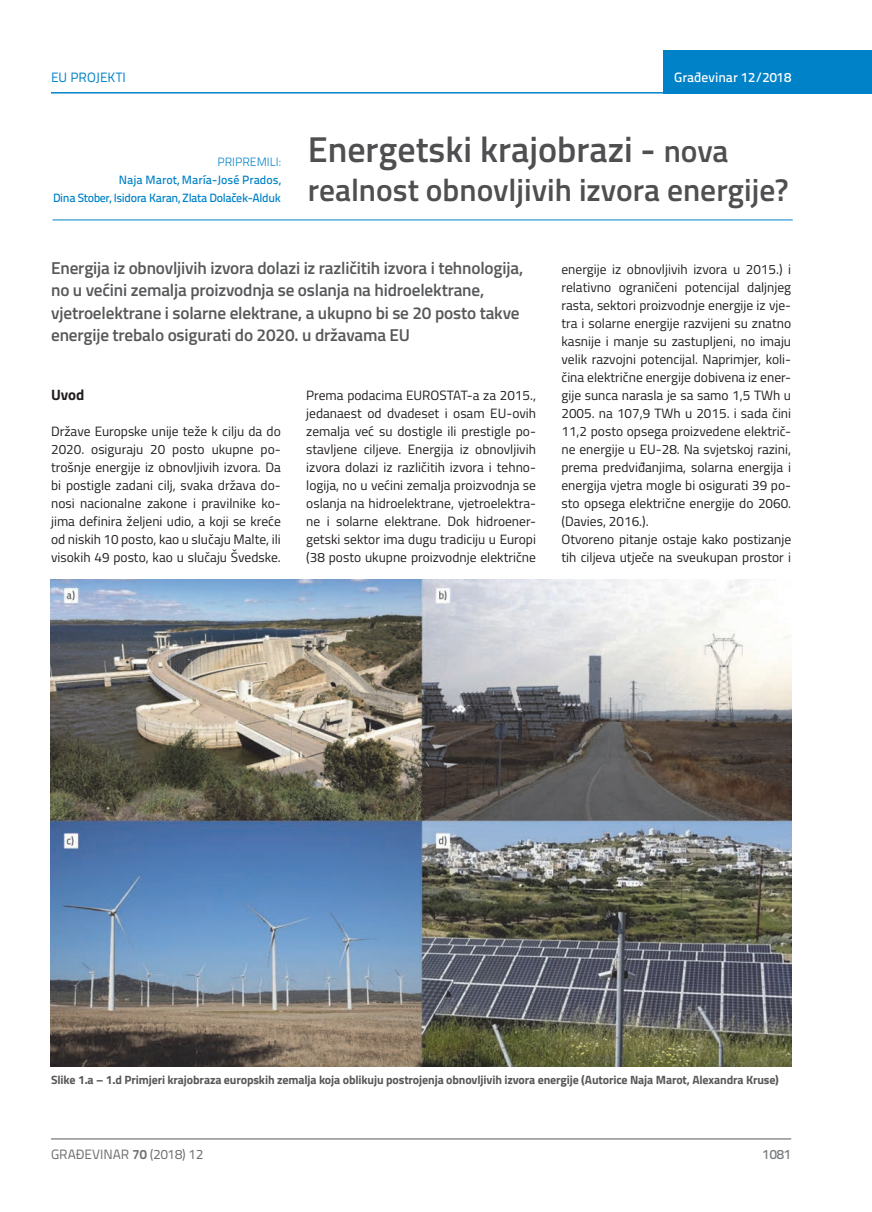
<style>
.page{position:relative;width:872px;height:1212px;background:#fff}
.page>*{position:absolute;margin:0;border:0;box-sizing:border-box;transform-origin:0 0}
.t1{font:600 36px "Titillium";color:#4f4f51}
.t2{font:600 31.5px "Titillium";color:#4f4f51}
.t3{font:600 17.25px/22.5px "Titillium";letter-spacing:-.01em;color:#57585a}
.t4{font:700 15px "Titillium";color:#231f20}
.t5{font:13.5px/18px "Titillium";color:#231f20;text-align:justify}
.t6{font:13.5px "Titillium Text 22 L";color:#6c6d70}
.t7{font:500 13.5px "Titillium Text 22 L";color:#fff}
.t8{font:13.5px "Titillium Text 22 L";color:#0082c8}
.t9{font:500 13.5px "Titillium Text 22 L";color:#787a7d}
.t10{font:700 12px "Titillium";letter-spacing:-.01em;color:#57585a}
.t11{font:500 12px/18px "Titillium Text 22 L";letter-spacing:-.03em;color:#0082c8;text-align:right}
.t12{font:300 12px "Titillium Text 22 L";color:#0082c8}
.s1{font-size:31.5px}
.s2{font-weight:700}
</style>
<div class="page">
<hr style="left:51px;top:1139px;width:740px;height:1px;background:#57585a">
<div style="left:663px;top:50px;width:209px;height:44px;background:#0082c8"></div>
<hr style="left:51px;top:92px;width:821px;height:2px;background:#0082c8">
<hr style="left:53px;top:220px;width:739px;height:1px;background:#0082c8">
<img style="left:51px;top:579px;width:740px;height:488px">
<p class="t8" style="left:51px;top:68px;width:76px">EU PROJEKTI</p>
<p class="t7" style="left:674px;top:67px;width:118px">Građevinar 12/2018</p>
<p class="t12" style="left:217px;top:153px;width:65px">PRIPREMILI:</p>
<p class="t11" style="left:53px;top:170px;width:229px">Naja Marot, María-José Prados,<br>Dina Stober, Isidora Karan, Zlata Dolaček-Alduk</p>
<h1 class="t1" style="left:308px;top:123px;width:422px">Energetski krajobrazi - <span class="s1">nova</span></h1>
<h2 class="t2" style="left:308px;top:167px;width:482px">realnost obnovljivih izvora energije?</h2>
<p class="t3" style="left:51px;top:255px;width:474px">Energija iz obnovljivih izvora dolazi iz različitih izvora i tehnologija, no u većini zemalja proizvodnja se oslanja na hidroelektrane, vjetroelektrane i solarne elektrane, a ukupno bi se 20 posto takve energije trebalo osigurati do 2020. u državama EU</p>
<p class="t4" style="left:51px;top:383px;width:35px">Uvod</p>
<p class="t5" style="left:51px;top:421px;width:231px">Države Europske unije teže k cilju da do 2020. osiguraju 20 posto ukupne po&shy;trošnje energije iz obnovljivih izvora. Da bi postigle zadani cilj, svaka država do&shy;nosi nacionalne zakone i pravilnike ko&shy;jima definira željeni udio, a koji se kreće od niskih 10 posto, kao u slučaju Malte, ili visokih 49 posto, kao u slučaju Švedske.</p>
<p class="t5" style="left:306px;top:385px;width:231px">Prema podacima EUROSTAT-a za 2015., jedanaest od dvadeset i osam EU-ovih zemalja već su dostigle ili prestigle po&shy;stavljene ciljeve. Energija iz obnovljivih izvora dolazi iz različitih izvora i tehno&shy;logija, no u većini zemalja proizvodnja se oslanja na hidroelektrane, vjetroelektra&shy;ne i solarne elektrane. Dok hidroener&shy;getski sektor ima dugu tradiciju u Europi (38 posto ukupne proizvodnje električne</p>
<p class="t5" style="left:561px;top:259px;width:231px;text-align:left">energije iz obnovljivih izvora u 2015.) i relativno ograničeni potencijal daljnjeg rasta, sektori proizvodnje energije iz vje&shy;tra i solarne energije razvijeni su znatno kasnije i manje su zastupljeni, no imaju velik razvojni potencijal. Naprimjer, koli&shy;čina električne energije dobivena iz ener&shy;gije sunca narasla je sa samo 1,5 TWh u 2005. na 107,9 TWh u 2015. i sada čini 11,2 posto opsega proizvedene električ&shy;ne energije u EU-28. Na svjetskoj razini, prema predviđanjima, solarna energija i energija vjetra mogle bi osigurati 39 po&shy;sto opsega električne energije do 2060. (Davies, 2016.).<br>Otvoreno pitanje ostaje kako postizanje tih ciljeva utječe na sveukupan prostor i</p>
<p class="t10" style="left:51px;top:1071px;width:729px">Slike 1.a – 1.d Primjeri krajobraza europskih zemalja koja oblikuju postrojenja obnovljivih izvora energije (Autorice Naja Marot, Alexandra Kruse)</p>
<p class="t6" style="left:51px;top:1144px;width:154px">GRAĐEVINAR <span class="s2">70</span> (2018) 12</p>
<p class="t9" style="left:762px;top:1144px;width:30px">1081</p>
</div>
